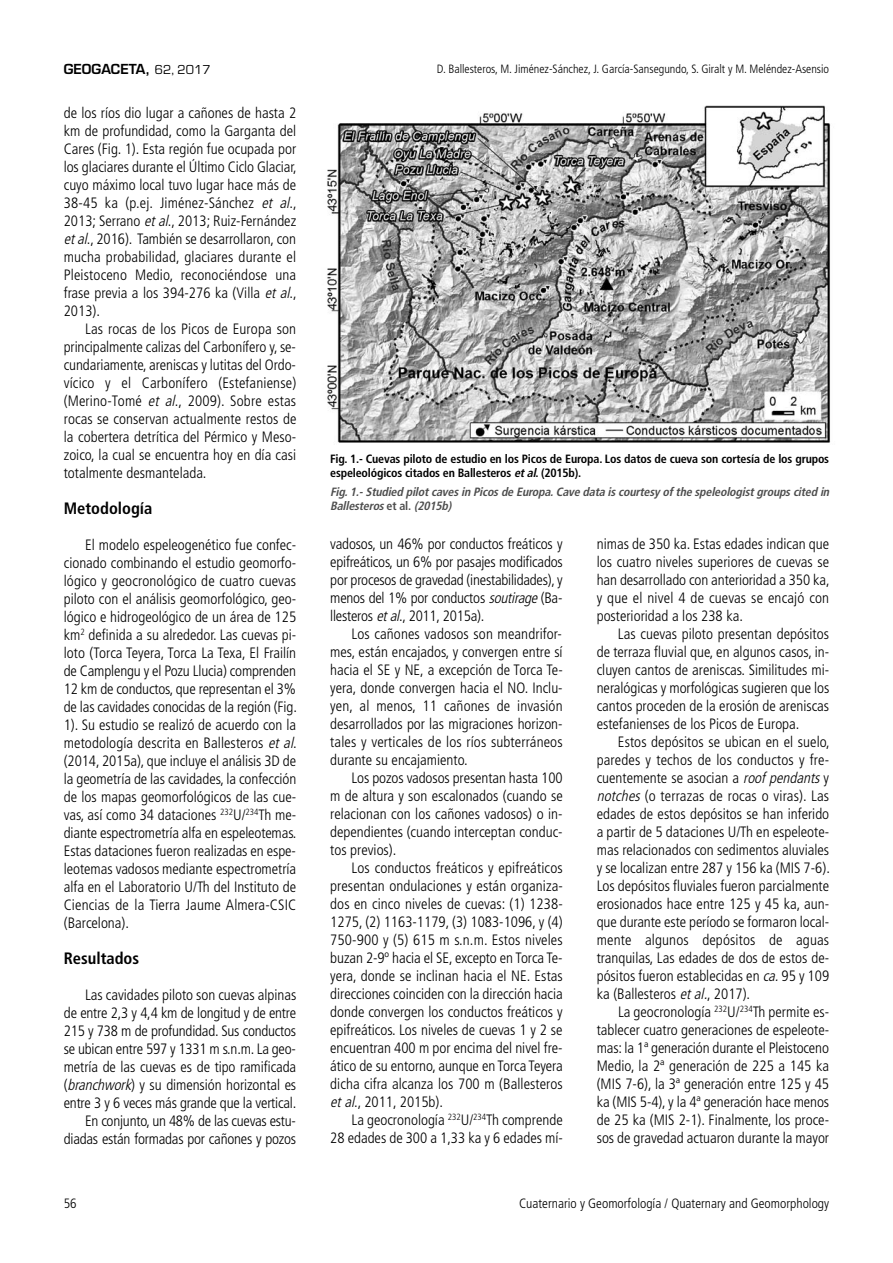
<style>
.page{position:relative;width:893px;height:1263px;background:#fff}
.page>*{position:absolute;margin:0;border:0;box-sizing:border-box;transform-origin:0 0}
.t1{font:700 condensed 16.5px "Frutiger";color:#000}
.t2{font:300 condensed 15px/18px "Frutiger LT Std";color:#000;text-align:justify}
.t3{font:300 condensed 13.5px "Frutiger LT Std";color:#000}
.t4{font:600 13.5px "Eurostile";color:#000}
.t5{font:700 condensed 12px/14.2px "Frutiger";letter-spacing:-.015em;color:#000}
.t6{font:italic 700 condensed 12px/14.2px "Frutiger";color:#4d4d4d}
.t7{font:300 condensed 12px "Frutiger LT Std";color:#000}
.s1{font-weight:400}
.s2{font-style:italic}
.s3{font-style:normal}
</style>
<div class="page">
<img style="left:327px;top:105px;width:504px;height:338px">
<p class="t4" style="left:64px;top:64px;width:148px">GEOGACETA, <span class="s1">62, 2017</span></p>
<p class="t7" style="left:437px;top:64px;width:394px">D. Ballesteros, M. Jiménez-Sánchez, J. García-Sansegundo, S. Giralt y M. Meléndez-Asensio</p>
<p class="t2" style="left:64px;top:105px;width:235px">de los ríos dio lugar a cañones de hasta 2 km de profundidad, como la Garganta del Cares (Fig. 1). Esta región fue ocupada por los glaciares durante el Último Ciclo Glaciar, cuyo máximo local tuvo lugar hace más de 38-45 ka (p.ej. Jiménez-Sánchez <span class="s2">et al</span>., 2013; Serrano <span class="s2">etal</span>., 2013; Ruiz-Fernández <span class="s2">etal</span>., 2016). También se desarrollaron, con mucha probabilidad, glaciares durante el Pleistoceno Medio, reconociéndose una frase previa a los 394-276 ka (Villa <span class="s2">et al</span>., 2013).</p>
<p class="t2" style="left:64px;top:321px;width:234px;text-indent:21px">Las rocas de los Picos de Europa son principalmente calizas del Carbonífero y, se&shy;cundariamente, areniscas y lutitas del Ordo&shy;vícico y el Carbonífero (Estefaniense) (Merino-Tomé <span class="s2">et al</span>., 2009). Sobre estas rocas se conservan actualmente restos de la cobertera detrítica del Pérmico y Meso&shy;zoico, la cual se encuentra hoy en día casi totalmente desmantelada.</p>
<p class="t1" style="left:64px;top:501px;width:90px">Metodología</p>
<p class="t2" style="left:64px;top:537px;width:235px;text-indent:21px">El modelo espeleogenético fue confec&shy;cionado combinando el estudio geomorfo&shy;lógico y geocronológico de cuatro cuevas piloto con el análisis geomorfológico, geo&shy;lógico e hidrogeológico de un área de 125 km<sup>2</sup> definida a su alrededor. Las cuevas pi&shy;loto (Torca Teyera, Torca La Texa, El Frailín de Camplengu y el Pozu Llucia) comprenden 12 km de conductos, que representan el 3% de las cavidades conocidas de la región (Fig.<br>1). Su estudio se realizó de acuerdo con la metodología descrita en Ballesteros <span class="s2">et al</span>. (2014, 2015a), que incluye el análisis 3D de la geometría de las cavidades, la confección de los mapas geomorfológicos de las cue&shy;vas, así como 34 dataciones <sup>232</sup>U/<sup>234</sup>Th me&shy;diante espectrometría alfa en espeleotemas.<br>Estas dataciones fueron realizadas en espe&shy;leotemas vadosos mediante espectrometría alfa en el Laboratorio U/Th del Instituto de Ciencias de la Tierra Jaume Almera-CSIC (Barcelona).</p>
<p class="t1" style="left:64px;top:951px;width:77px">Resultados</p>
<p class="t2" style="left:64px;top:987px;width:234px;text-align:right">Las cavidades piloto son cuevas alpinas<br>de entre 2,3 y 4,4 km de longitud y de entre 215 y 738 m de profundidad. Sus conductos se ubican entre 597 y 1331 m s.n.m. La geo&shy;metría de las cuevas es de tipo ramificada (<span class="s2">branchwork</span>) y su dimensión horizontal es entre 3 y 6 veces más grande que la vertical.<br>En conjunto, un 48% de las cuevas estu&shy;diadas están formadas por cañones y pozos</p>
<p class="t5" style="left:330px;top:453px;width:500px">Fig. 1.- Cuevas piloto de estudio en los Picos de Europa. Los datos de cueva son cortesía de los grupos espeleológicos citados en Ballesteros <span class="s2">etal</span>. (2015b).</p>
<p class="t6" style="left:330px;top:485px;width:503px">Fig.1.-Studied pilotcavesin Picosde Europa.Cave data iscourtesy of the speleologistgroupscited in<br>Ballesteros<span class="s3">e t a l .</span> (2015b)</p>
<p class="t2" style="left:330px;top:536px;width:234px">vadosos, un 46% por conductos freáticos y epifreáticos, un 6% por pasajes modificados por procesos de gravedad (inestabilidades), y menos del 1% por conductos <span class="s2">soutirage</span>(Ba&shy;llesteros <span class="s2">etal</span>., 2011, 2015a).</p>
<p class="t2" style="left:330px;top:626px;width:234px;text-indent:21px">Los cañones vadosos son meandrifor&shy;mes, están encajados, y convergen entre sí hacia el SE y NE, a excepción de Torca Te&shy;yera, donde convergen hacia el NO. Inclu&shy;yen, al menos, 11 cañones de invasión desarrollados por las migraciones horizon&shy;tales y verticales de los ríos subterráneos durante su encajamiento.</p>
<p class="t2" style="left:330px;top:770px;width:234px;text-indent:21px">Los pozos vadosos presentan hasta 100 m de altura y son escalonados (cuando se relacionan con los cañones vadosos) o in&shy;dependientes (cuando interceptan conduc&shy;tos previos).</p>
<p class="t2" style="left:330px;top:860px;width:234px;text-indent:21px">Los conductos freáticos y epifreáticos presentan ondulaciones y están organiza&shy;dos en cinco niveles de cuevas: (1) 1238- 1275, (2) 1163-1179, (3) 1083-1096, y (4)<br>750-900 y (5) 615 m s.n.m. Estos niveles buzan 2-9º hacia el SE, excepto en Torca Te&shy;yera, donde se inclinan hacia el NE. Estas direcciones coinciden con la dirección hacia donde convergen los conductos freáticos y epifreáticos. Los niveles de cuevas 1 y 2 se encuentran 400 m por encima del nivel fre&shy;ático de su entorno, aunque en Torca Teyera dicha cifra alcanza los 700 m (Ballesteros <span class="s2">etal</span>., 2011, 2015b).</p>
<p class="t2" style="left:330px;top:1112px;width:234px;text-align:right">La geocronología <sup>232</sup>U/<sup>234</sup>Th comprende<br>28 edades de 300 a 1,33 ka y 6 edades mí-</p>
<p class="t2" style="left:597px;top:536px;width:234px">nimas de 350 ka. Estas edades indican que los cuatro niveles superiores de cuevas se han desarrollado con anterioridad a 350 ka, y que el nivel 4 de cuevas se encajó con posterioridad a los 238 ka.</p>
<p class="t2" style="left:597px;top:626px;width:234px;text-indent:21px">Las cuevas piloto presentan depósitos de terraza fluvial que, en algunos casos, in&shy;cluyen cantos de areniscas. Similitudes mi&shy;neralógicas y morfológicas sugieren que los cantos proceden de la erosión de areniscas estefanienses de los Picos de Europa.</p>
<p class="t2" style="left:597px;top:734px;width:235px;text-indent:21px">Estos depósitos se ubican en el suelo, paredes y techos de los conductos y fre&shy;cuentemente se asocian a <span class="s2">roof pendants</span>y <span class="s2">notches</span>(o terrazas de rocas o viras). Las edades de estos depósitos se han inferido a partir de 5 dataciones U/Th en espeleote&shy;mas relacionados con sedimentos aluviales y se localizan entre 287 y 156 ka (MIS 7-6).<br>Los depósitos fluviales fueron parcialmente erosionados hace entre 125 y 45 ka, aun&shy;que durante este período se formaron local&shy;mente algunos depósitos de aguas tranquilas, Las edades de dos de estos de&shy;pósitos fueron establecidas en <span class="s2">ca.</span>95 y 109 ka (Ballesteros <span class="s2">etal.</span>, 2017).</p>
<p class="t2" style="left:597px;top:1004px;width:234px;text-indent:21px">La geocronología <sup>232</sup>U/<sup>234</sup>Th permite es&shy;tablecer cuatro generaciones de espeleote&shy;mas: la 1ª generación durante el Pleistoceno Medio, la 2ª generación de 225 a 145 ka (MIS 7-6), la 3ª generación entre 125 y 45 ka (MIS 5-4), y la 4ª generación hace menos de 25 ka (MIS 2-1). Finalmente, los proce&shy;sos de gravedad actuaron durante la mayor</p>
<p class="t3" style="left:64px;top:1198px;width:14px">56</p>
<p class="t3" style="left:519px;top:1198px;width:312px">Cuaternario y Geomorfología / Quaternary and Geomorphology</p>
</div>
